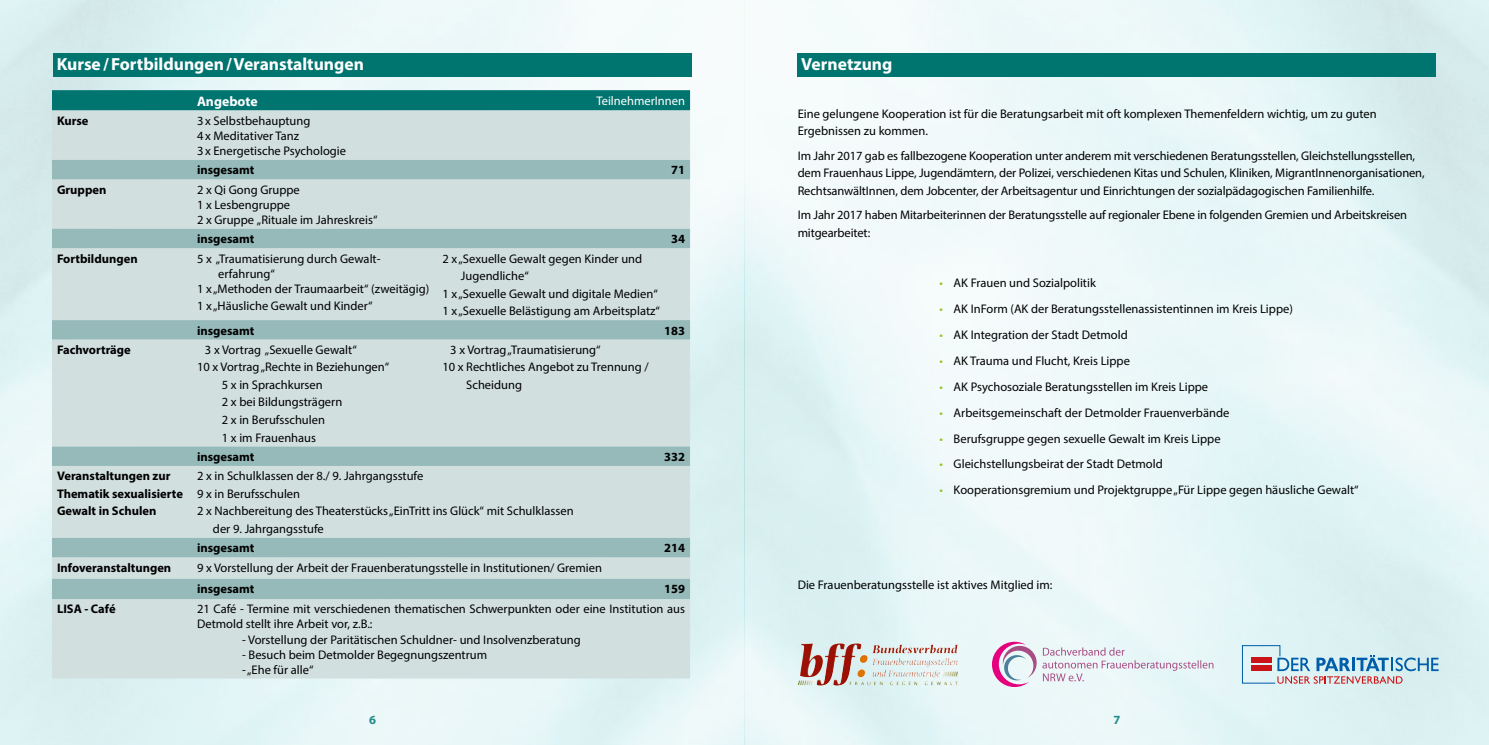
<style>
.page{position:relative;width:1489px;height:745px;background:#fff}
.page>*{position:absolute;margin:0;border:0;box-sizing:border-box;transform-origin:0 0}
.t1{font:700 17.5px "Myriad Pro";color:#fff}
.t2{font:700 13.75px "Myriad Pro";color:#fff}
.t3{font:12.5px/15px "Myriad Pro";color:#000}
.t4{font:700 12.5px/17.5px "Myriad Pro";color:#000}
.t5{font:12.5px "Myriad Pro";color:#fff}
.t6{font:700 12.5px "Myriad Pro";color:#007570}
.s1{color:#95c11f}
</style>
<div class="page">
<img style="left:0;top:0;width:1488px;height:744px">
<div style="left:52px;top:90px;width:638px;height:20px;background:#007570"></div>
<div style="left:52px;top:110px;width:638px;height:568px;background:#d2dfdf"></div>
<svg style="left:52px;top:160px;width:638px;height:438px;background:#c2d4d4"></svg>
<div style="left:53px;top:53px;width:638px;height:24px;background:#007570"></div>
<div style="left:797px;top:53px;width:638px;height:24px;background:#007570"></div>
<img style="left:816px;top:643px;width:23px;height:42px">
<svg style="left:1241px;top:644px;width:197px;height:39px;background:#bcccd8"></svg>
<svg style="left:991px;top:641px;width:222px;height:45px;background:#e1dde8"></svg>
<h1 class="t1" style="left:57px;top:53px;width:309px">Kurse/Fortbildungen/Veranstaltungen</h1>
<h1 class="t1" style="left:801px;top:53px;width:93px">Vernetzung</h1>
<p class="t3" style="left:797px;top:104px;width:580px;line-height:17.5px">Eine gelungene Kooperation ist für die Beratungsarbeit mit oft komplexen Themenfeldern wichtig, um zu guten<br>Ergebnissen zu kommen.</p>
<p class="t3" style="left:797px;top:146px;width:628px;line-height:17.5px">Im Jahr 2017 gab es fallbezogene Kooperation unter anderem mit verschiedenen Beratungsstellen, Gleichstellungsstellen, dem Frauenhaus Lippe, Jugendämtern, der Polizei, verschiedenen Kitas und Schulen, Kliniken, MigrantInnenorganisationen,<br>RechtsanwältInnen, dem Jobcenter, der Arbeitsagentur und Einrichtungen der sozialpädagogischen Familienhilfe.</p>
<p class="t3" style="left:797px;top:206px;width:611px;line-height:17.5px">Im Jahr 2017 haben Mitarbeiterinnen der Beratungsstelle auf regionaler Ebene in folgenden Gremien und Arbeitskreisen mitgearbeitet:</p>
<p class="t3" style="left:939px;top:275px;width:158px"><span class="s1">•</span> AK Frauen und Sozialpolitik</p>
<p class="t3" style="left:939px;top:301px;width:355px"><span class="s1">•</span> AK InForm (AK der Beratungsstellenassistentinnen im Kreis Lippe)</p>
<p class="t3" style="left:939px;top:327px;width:190px"><span class="s1">•</span> AK Integration der Stadt Detmold</p>
<p class="t3" style="left:939px;top:353px;width:192px"><span class="s1">•</span> AK Trauma und Flucht, Kreis Lippe</p>
<p class="t3" style="left:939px;top:378px;width:270px"><span class="s1">•</span> AK Psychosoziale Beratungsstellen im Kreis Lippe</p>
<p class="t3" style="left:939px;top:404px;width:291px"><span class="s1">•</span> Arbeitsgemeinschaft der Detmolder Frauenverbände</p>
<p class="t3" style="left:939px;top:430px;width:283px"><span class="s1">•</span> Berufsgruppe gegen sexuelle Gewalt im Kreis Lippe</p>
<p class="t3" style="left:939px;top:456px;width:225px"><span class="s1">•</span> Gleichstellungsbeirat der Stadt Detmold</p>
<p class="t3" style="left:939px;top:482px;width:421px"><span class="s1">•</span> Kooperationsgremium und Projektgruppe „Für Lippe gegen häusliche Gewalt“</p>
<p class="t2" style="left:197px;top:92px;width:62px">Angebote</p>
<p class="t5" style="left:596px;top:93px;width:90px">TeilnehmerInnen</p>
<p class="t4" style="left:57px;top:111px;width:33px">Kurse</p>
<p class="t3" style="left:197px;top:113px;width:150px">3x Selbstbehauptung<br>4x Meditativer Tanz<br>3x Energetische Psychologie</p>
<p class="t4" style="left:197px;top:161px;width:59px">insgesamt</p>
<p class="t4" style="left:671px;top:161px;width:15px">71</p>
<p class="t4" style="left:57px;top:180px;width:51px">Gruppen</p>
<p class="t3" style="left:197px;top:182px;width:182px">2 x Qi Gong Gruppe<br>1 x Lesbengruppe<br>2 x Gruppe „Rituale im Jahreskreis“</p>
<p class="t4" style="left:197px;top:230px;width:59px">insgesamt</p>
<p class="t4" style="left:671px;top:230px;width:15px">34</p>
<p class="t4" style="left:57px;top:249px;width:82px">Fortbildungen</p>
<p class="t3" style="left:197px;top:250px;width:185px">5 x „Traumatisierung durch Gewalt-</p>
<p class="t3" style="left:218px;top:265px;width:58px">erfahrung“</p>
<p class="t3" style="left:197px;top:280px;width:234px">1 x „Methoden der Traumaarbeit“ (zweitägig)</p>
<p class="t3" style="left:197px;top:298px;width:177px">1 x „Häusliche Gewalt und Kinder“</p>
<p class="t3" style="left:442px;top:250px;width:201px">2 x „Sexuelle Gewalt gegen Kinder und</p>
<p class="t3" style="left:461px;top:268px;width:69px">Jugendliche“</p>
<p class="t3" style="left:442px;top:285px;width:217px">1 x „Sexuelle Gewalt und digitale Medien“</p>
<p class="t3" style="left:442px;top:303px;width:219px">1 x „Sexuelle Belästigung am Arbeitsplatz“</p>
<p class="t4" style="left:197px;top:321px;width:59px">insgesamt</p>
<p class="t4" style="left:664px;top:321px;width:22px">183</p>
<p class="t4" style="left:57px;top:340px;width:75px">Fachvorträge</p>
<p class="t3" style="left:205px;top:342px;width:153px">3 x Vortrag „Sexuelle Gewalt“</p>
<p class="t3" style="left:197px;top:359px;width:194px">10 x Vortrag „Rechte in Beziehungen“</p>
<p class="t3" style="left:222px;top:377px;width:102px">5 x in Sprachkursen</p>
<p class="t3" style="left:222px;top:394px;width:122px">2 x bei Bildungsträgern</p>
<p class="t3" style="left:222px;top:412px;width:105px">2 x in Berufsschulen</p>
<p class="t3" style="left:222px;top:429px;width:96px">1 x im Frauenhaus</p>
<p class="t3" style="left:450px;top:342px;width:152px">3 x Vortrag „Traumatisierung“</p>
<p class="t3" style="left:442px;top:359px;width:208px">10 x Rechtliches Angebot zu Trennung /</p>
<p class="t3" style="left:466px;top:377px;width:57px">Scheidung</p>
<p class="t4" style="left:197px;top:447px;width:59px">insgesamt</p>
<p class="t4" style="left:664px;top:447px;width:22px">332</p>
<p class="t4" style="left:57px;top:466px;width:127px">Veranstaltungen zur<br>Thematik sexualisierte<br>Gewalt in Schulen</p>
<p class="t3" style="left:197px;top:468px;width:228px">2 x in Schulklassen der 8./ 9. Jahrgangsstufe</p>
<p class="t3" style="left:197px;top:485px;width:105px">9 x in Berufsschulen</p>
<p class="t3" style="left:197px;top:503px;width:378px">2 x Nachbereitung des Theaterstücks „EinTritt ins Glück“ mit Schulklassen</p>
<p class="t3" style="left:213px;top:520px;width:112px">der 9. Jahrgangsstufe</p>
<p class="t4" style="left:197px;top:538px;width:59px">insgesamt</p>
<p class="t4" style="left:664px;top:538px;width:22px">214</p>
<p class="t4" style="left:57px;top:558px;width:116px">Infoveranstaltungen</p>
<p class="t3" style="left:197px;top:559px;width:406px">9 x Vorstellung der Arbeit der Frauenberatungsstelle in Institutionen/ Gremien</p>
<p class="t4" style="left:197px;top:579px;width:59px">insgesamt</p>
<p class="t4" style="left:664px;top:579px;width:22px">159</p>
<p class="t4" style="left:57px;top:599px;width:60px">LISA - Café</p>
<p class="t3" style="left:197px;top:601px;width:489px">21 Café - Termine mit verschiedenen thematischen Schwerpunkten oder eine Institution aus<br>Detmold stellt ihre Arbeit vor, z.B.:</p>
<p class="t3" style="left:242px;top:631px;width:340px">- Vorstellung der Paritätischen Schuldner- und Insolvenzberatung</p>
<p class="t3" style="left:242px;top:646px;width:246px">- Besuch beim Detmolder Begegnungszentrum</p>
<p class="t3" style="left:242px;top:661px;width:73px">- „Ehe für alle“</p>
<p class="t3" style="left:797px;top:576px;width:256px">Die Frauenberatungsstelle ist aktives Mitglied im:</p>
<p class="t6" style="left:369px;top:711px;width:8px">6</p>
<p class="t6" style="left:1113px;top:711px;width:8px">7</p>
</div>
